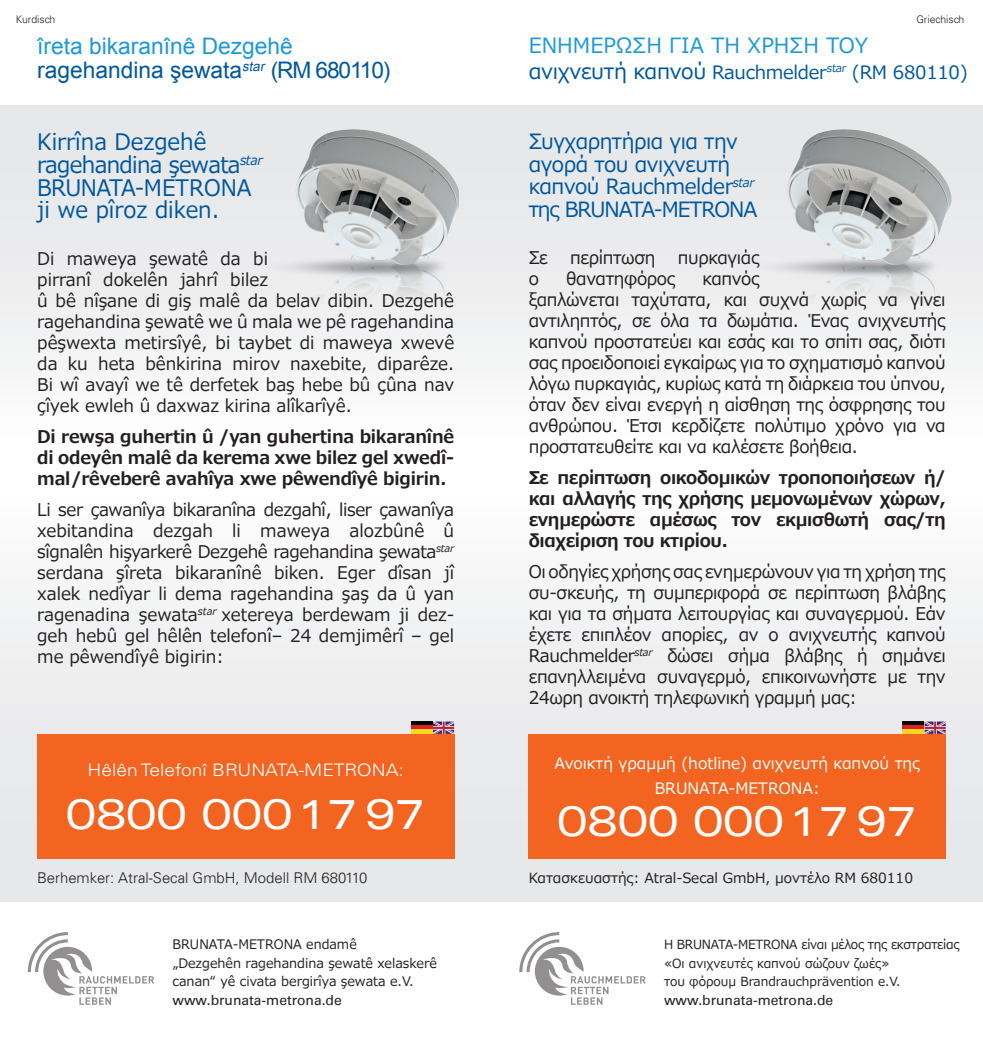
<style>
.page{position:relative;width:983px;height:1042px;background:#fff}
.page>*{position:absolute;margin:0;border:0;box-sizing:border-box;transform-origin:0 0}
.t1{font:expanded 42px "Univers LT";letter-spacing:-.02em;color:#fff}
.t2{font:22.75px/22.8px "Meiryo";color:#01579d;scale:.96 1}
.t3{font:22.75px/24.5px "Arial";color:#01579d}
.t4{font:21px/22.8px "Meiryo";letter-spacing:-.02em;color:#01579d}
.t5{font:21px "Meiryo";color:#1d99d6}
.t6{font:18.38px "Meiryo";letter-spacing:-.015em;color:#01579d}
.t7{font:17.5px/21px "Meiryo";letter-spacing:-.02em;color:#231f20;text-align:justify}
.t8{font:17.5px/21px "Meiryo";color:#231f20}
.t9{font:700 17.5px/21px "Meiryo";letter-spacing:-.02em;color:#231f20;text-align:justify}
.t10{font:300 17.32px "Univers LT";color:#fff;scale:1.11 1}
.t11{font:15.75px/24.5px "Meiryo";color:#fff;text-align:center}
.t12{font:300 14.88px "Univers LT";color:#231f20}
.t13{font:14px "Meiryo";color:#231f20}
.t14{font:14px "Univers LT";color:#231f20}
.t15{font:13.12px/18.6px "Meiryo";color:#231f20}
.t16{font:12.6px/18.6px "Meiryo";letter-spacing:-.005em;color:#231f20}
.t17{font:300 10.5px "Univers LT";color:#231f20}
.s1{color:#1d99d6}
.s2{font-size:21px}
</style>
<div class="page">
<div style="left:459px;top:465px;width:523px;height:436px;background:linear-gradient(to bottom,#fdfeff,#e3dfdd)"></div>
<div style="left:0;top:465px;width:524px;height:436px;background:linear-gradient(to right,#f3f3f4,#f2f2f2)"></div>
<div style="left:0;top:105px;width:523px;height:359px;background:linear-gradient(to bottom,#e2e3e5,#fdfdfd)"></div>
<img style="left:268px;top:105px;width:191px;height:199px">
<div style="left:459px;top:105px;width:523px;height:359px;background:linear-gradient(to bottom,#e2e3e5,#fdfdfd)"></div>
<div style="left:528px;top:734px;width:417px;height:124px;background:#f36421"></div>
<img style="left:759px;top:105px;width:223px;height:199px">
<div style="left:37px;top:734px;width:417px;height:124px;background:#f36421"></div>
<hr style="left:902px;top:721px;width:21px;height:4px;background:#040503">
<div style="left:902px;top:725px;width:21px;height:5px;background:#e21e25"></div>
<hr style="left:902px;top:730px;width:21px;height:4px;background:#f4d920">
<svg style="left:924px;top:721px;width:21px;height:13px"></svg>
<hr style="left:411px;top:721px;width:21px;height:4px;background:#040503">
<div style="left:411px;top:725px;width:21px;height:5px;background:#e21e25"></div>
<hr style="left:411px;top:730px;width:21px;height:4px;background:#f4d920">
<svg style="left:433px;top:721px;width:21px;height:13px"></svg>
<svg style="left:519px;top:932px;width:126px;height:73px"></svg>
<svg style="left:28px;top:932px;width:126px;height:73px"></svg>
<p class="t17" style="left:16px;top:13px;width:41px">Kurdisch</p>
<h2 class="t3" style="left:37px;top:34px;width:355px"><span class="s1">îreta bikaranînê Dezgehê </span>ragehandina şewata<sup>star</sup> (RM 680110)</h2>
<h2 class="t2" style="left:37px;top:132px;width:236px">Kirrîna Dezgehê ragehandina şewata<sup>star<br></sup>BRUNATA-METRONA ji we pîroz diken.</h2>
<p class="t8" style="left:37px;top:249px;width:418px">Di maweya şewatê da bi<br>pirranî dokelên jahrî bilez<br>û bê nîşane di giş malê da belav dibin. Dezgehê ragehandina şewatê we û mala we pê ragehandina pêşwexta metirsîyê, bi taybet di maweya xwevê da ku heta bênkirina mirov naxebite, diparêze.<br>Bi wî avayî we tê derfetek baş hebe bû çûna nav çîyek ewleh û daxwaz kirina alîkarîyê.</p>
<p class="t9" style="left:37px;top:426px;width:418px">Di rewşa guhertin û /yan guhertina bikaranînê di odeyên malê da kerema xwe bilez gel xwedî&shy;mal/rêveberê avahîya xwe pêwendîyê bigirin.</p>
<p class="t7" style="left:37px;top:500px;width:418px">Li ser çawanîya bikaranîna dezgahî, liser çawanîya xebitandina dezgah li maweya alozbûnê û sîgnalên hişyarkerê Dezgehê ragehandina şewata<sup>star </sup>serdana şîreta bikaranînê biken. Eger dîsan jî xalek nedîyar li dema ragehandina şaş da û yan ragenadina şewata<sup>star</sup> xetereya berdewam ji dez&shy;geh hebû gel hêlên telefonî– 24 demjimêrî – gel me pêwendîyê bigirin:</p>
<p class="t10" style="left:87px;top:760px;width:286px">Hêlên Telefonî BRUNATA-METRONA:</p>
<h1 class="t1" style="left:65px;top:789px;width:362px">0800 00017 97</h1>
<p class="t12" style="left:37px;top:869px;width:331px">Berhemker: Atral-Secal GmbH, Modell RM 680110</p>
<p class="t15" style="left:172px;top:936px;width:266px">BRUNATA-METRONA endamê<br>„Dezgehên ragehandina şewatê xelaskerê canan“ yê civata bergirîya şewata e.V.</p>
<p class="t14" style="left:172px;top:991px;width:171px">www.brunata-metrona.de</p>
<p class="t17" style="left:916px;top:13px;width:49px">Griechisch</p>
<p class="t5" style="left:528px;top:31px;width:341px">ΕΝΗΜΕΡΩΣΗ ΓΙΑ ΤΗ ΧΡΗΣΗ ΤΟΥ</p>
<p class="t6" style="left:528px;top:59px;width:440px"><span class="s2">ανιχνευτή καπνού</span> Rauchmelder<sup>star</sup> (RM 680110)</p>
<p class="t4" style="left:528px;top:131px;width:230px">Συγχαρητήρια για την αγορά του ανιχνευτή καπνού Rauchmelder<sup>star </sup>της BRUNATA-METRONA</p>
<p class="t7" style="left:528px;top:248px;width:21px">Σε</p>
<p class="t7" style="left:570px;top:248px;width:87px">περίπτωση</p>
<p class="t7" style="left:677px;top:248px;width:83px">πυρκαγιάς</p>
<p class="t7" style="left:528px;top:269px;width:12px">ο</p>
<p class="t7" style="left:566px;top:269px;width:110px">θανατηφόρος</p>
<p class="t7" style="left:528px;top:269px;width:418px;text-align:left;text-indent:174px">καπνός<br>ξαπλώνεται ταχύτατα, και συχνά χωρίς να γίνει αντιληπτός, σε όλα τα δωμάτια. Ένας ανιχνευτής καπνού προστατεύει και εσάς και το σπίτι σας, διότι σας προειδοποιεί εγκαίρως για το σχηματισμό καπνού λόγω πυρκαγιάς, κυρίως κατά τη διάρκεια του ύπνου, όταν δεν είναι ενεργή η αίσθηση της όσφρησης του ανθρώπου. Έτσι κερδίζετε πολύτιμο χρόνο για να προστατευθείτε και να καλέσετε βοήθεια.</p>
<p class="t9" style="left:528px;top:467px;width:418px">Σε περίπτωση οικοδομικών τροποποιήσεων ή/ και αλλαγής της χρήσης μεμονωμένων χώρων, ενημερώστε αμέσως τον εκμισθωτή σας/τη διαχείριση του κτιρίου.</p>
<p class="t7" style="left:528px;top:562px;width:418px">Οι οδηγίες χρήσης σας ενημερώνουν για τη χρήση της συ-σκευής, τη συμπεριφορά σε περίπτωση βλάβης και για τα σήματα λειτουργίας και συναγερμού. Εάν έχετε επιπλέον απορίες, αν ο ανιχνευτής καπνού Rauchmelder<sup>star</sup> δώσει σήμα βλάβης ή σημάνει επανηλλειμένα συναγερμό, επικοινωνήστε με την 24ωρη ανοικτή τηλεφωνική γραμμή μας:</p>
<p class="t11" style="left:554px;top:752px;width:367px">Ανοικτή γραμμή (hotline) ανιχνευτή καπνού της<br>BRUNATA-METRONA:</p>
<h1 class="t1" style="left:556px;top:796px;width:362px">0800 00017 97</h1>
<p class="t13" style="left:528px;top:868px;width:385px">Κατασκευαστής: Atral-Secal GmbH, μοντέλο RM 680110</p>
<p class="t16" style="left:663px;top:936px;width:297px">Η BRUNATA-METRONA είναι μέλος της εκστρατείας «Οι ανιχνευτές καπνού σώζουν ζωές»<br>του φόρουμ Brandrauchprävention e.V.</p>
<p class="t14" style="left:663px;top:991px;width:171px">www.brunata-metrona.de</p>
</div>
